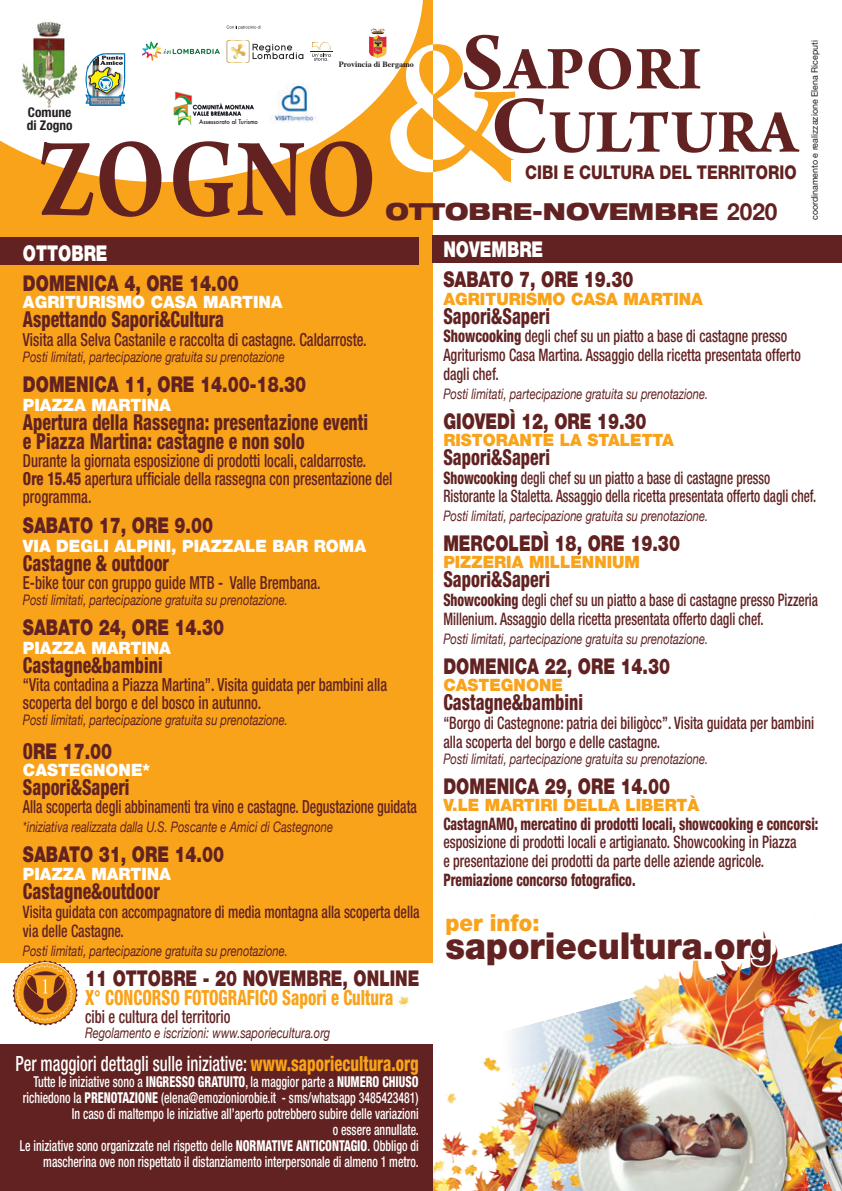
<style>
.page{position:relative;width:842px;height:1191px;background:#fff}
.page>*{position:absolute;margin:0;border:0;box-sizing:border-box;transform-origin:0 0}
.t1{font:700 118.1px "Arno Pro";letter-spacing:.01em;color:#622221;scale:.8 1}
.t2{font:700 64.8px "Arno Pro";letter-spacing:.01em;color:#622221}
.t3{font:900 37.2px "Helvetica Neue";color:#622221;scale:.92 1}
.t4{font:900 expanded 23.5px "Helvetica Neue";color:#622221;scale:.96 1}
.t5{font:900 23.5px "Helvetica Neue";color:#f9a31b;scale:.92 1}
.t6{font:800 condensed 22px/19px "Helvetica Neue";color:#622221;scale:.81 1}
.t7{font:900 21.8px "Helvetica Neue";color:#622221;scale:.76 1}
.t8{font:900 21.8px "Helvetica Neue";color:#fff;scale:.76 1}
.t9{font:500 condensed 21px "Helvetica Neue";color:#fff;scale:.79 1}
.t10{font:800 condensed 21px "Helvetica Neue";color:#f9a31b;scale:.79 1}
.t11{font:800 19px "Helvetica Neue";color:#622221;scale:.83 1}
.t12{font:500 condensed 18px/18.4px "Helvetica Neue";color:#622221;scale:.81 1}
.t13{font:500 condensed 18px "Helvetica Neue";color:#622221;scale:.77 1}
.t14{font:500 condensed 17.2px/18.8px "Helvetica Neue";color:#622221;scale:.81 1}
.t15{font:500 condensed 17.2px/18.8px "Helvetica Neue";color:#622221;scale:.77 1}
.t16{font:500 condensed 17.2px/18.8px "Helvetica Neue";color:#622221;scale:.78 1}
.t17{font:800 condensed 17.2px "Helvetica Neue";color:#622221;scale:.78 1}
.t18{font:900 17px "Helvetica Neue";color:#fff;scale:.96 1}
.t19{font:900 17px "Helvetica Neue";color:#f9a31b;scale:.96 1}
.t20{font:500 condensed 15px/16px "Helvetica Neue";color:#fff;text-align:right;scale:.79 1}
.t21{font:italic 14.5px "Helvetica Neue";color:#622221;scale:.77 1}
.t22{font:700 condensed 13.4px/13.4px "Helvetica Neue";color:#231f20}
.t23{font:8.9px "Helvetica Neue";color:#231f20}
.t24{font:700 8.1px "Times";color:#231f20}
.t25{font:500 6.2px "Futura";color:#231f20;scale:.93 1}
.s1{font-size:86.2px}
.s2{font-weight:700;font-stretch:normal}
.s3{font-weight:800}
.s4{font-weight:800;font-stretch:condensed;font-size:22px}
.s5{font-weight:800;color:#f9a31b}
</style>
<div class="page">
<div style="left:0;top:0;width:433px;height:962px;background:#f9a31b"></div>
<svg style="left:423px;top:44px;width:93px;height:139px"></svg>
<svg style="left:0;top:0;width:423px;height:182px;fill:#fff"></svg>
<div style="left:511px;top:160px;width:291px;height:22px;background:#fff"></div>
<div style="left:0;top:237px;width:418px;height:28px;background:#622221"></div>
<div style="left:433px;top:235px;width:409px;height:28px;background:#622221"></div>
<img style="left:243px;top:943px;width:599px;height:248px">
<img style="left:503px;top:1005px;width:339px;height:186px">
<img style="left:622px;top:1176px;width:119px;height:3px">
<img style="left:540px;top:1080px;width:225px;height:96px">
<svg style="left:443px;top:943px;width:178px;height:25px"></svg>
<svg style="left:628px;top:931px;width:146px;height:38px"></svg>
<div style="left:0;top:1045px;width:433px;height:146px;background:#622221"></div>
<img style="left:17px;top:18px;width:65px;height:92px">
<div style="left:80px;top:45px;width:52px;height:67px;background:#fff;border-radius:7px"></div>
<svg style="left:85px;top:53px;width:41px;height:53px"></svg>
<svg style="left:372px;top:28px;width:11px;height:3px"></svg>
<img style="left:169px;top:88px;width:88px;height:39px">
<div style="left:141px;top:40px;width:80px;height:22px;background:#fff"></div>
<svg style="left:142px;top:42px;width:78px;height:19px"></svg>
<img style="left:269px;top:84px;width:49px;height:41px">
<svg style="left:13px;top:960px;width:65px;height:65px"></svg>
<svg style="left:227px;top:40px;width:76px;height:23px;background:#e1ddd7"></svg>
<svg style="left:310px;top:42px;width:22px;height:19px"></svg>
<svg style="left:227px;top:26px;width:34px;height:3px"></svg>
<p class="t24" style="left:339px;top:56px;width:77px">Provincia di Bergamo</p>
<h2 class="t2" style="left:461px;top:31px;width:242px"><span class="s1">S</span>APORI</h2>
<p class="t22" style="left:27px;top:105px;width:47px">Comune di Zogno</p>
<p class="t25" style="left:199px;top:117px;width:65px">Assessorato al Turismo</p>
<h1 class="t1" style="left:38px;top:111px;width:425px">ZOGNO</h1>
<h2 class="t2" style="left:490px;top:94px;width:310px"><span class="s1">C</span>ULTURA</h2>
<h3 class="t11" style="left:525px;top:161px;width:328px">CIBI E CULTURA DEL TERRITORIO</h3>
<h3 class="t4" style="left:386px;top:196px;width:410px">OTTOBRE-NOVEMBRE <span class="s2">2020</span></h3>
<p class="t23" style="left:808px;top:220px;width:181px;rotate:-90deg">coordinamento e realizzazione Elena Riceputi</p>
<h3 class="t8" style="left:23px;top:240px;width:113px">OTTOBRE</h3>
<h3 class="t7" style="left:23px;top:270px;width:285px">DOMENICA 4, ORE 14.00</h3>
<p class="t18" style="left:23px;top:291px;width:272px">AGRITURISMO CASA MARTINA</p>
<h3 class="t6" style="left:23px;top:309px;width:250px">Aspettando Sapori&amp;Cultura</h3>
<p class="t12" style="left:23px;top:330px;width:426px">Visita alla Selva Castanile e raccolta di castagne. Caldarroste.</p>
<p class="t21" style="left:23px;top:346px;width:342px">Posti limitati, partecipazione gratuita su prenotazione</p>
<h3 class="t7" style="left:23px;top:371px;width:374px">DOMENICA 11, ORE 14.00-18.30</h3>
<p class="t18" style="left:23px;top:394px;width:156px">PIAZZA MARTINA</p>
<h3 class="t6" style="left:23px;top:412px;width:428px">Apertura della Rassegna: presentazione eventi e Piazza Martina: castagne e non solo</h3>
<p class="t12" style="left:23px;top:451px;width:458px">Durante la giornata esposizione di prodotti locali, caldarroste.<br><span class="s3">Ore 15.45</span> apertura ufficiale della rassegna con presentazione del programma.</p>
<h3 class="t7" style="left:23px;top:512px;width:252px">SABATO 17, ORE 9.00</h3>
<p class="t18" style="left:23px;top:536px;width:359px">VIA DEGLI ALPINI, PIAZZALE BAR ROMA</p>
<h3 class="t6" style="left:23px;top:553px;width:182px">Castagne &amp; outdoor</h3>
<p class="t12" style="left:23px;top:573px;width:369px">E-bike tour con gruppo guide MTB - Valle Brembana.</p>
<p class="t21" style="left:23px;top:589px;width:346px">Posti limitati, partecipazione gratuita su prenotazione.</p>
<h3 class="t7" style="left:23px;top:614px;width:266px">SABATO 24, ORE 14.30</h3>
<p class="t18" style="left:23px;top:638px;width:156px">PIAZZA MARTINA</p>
<h3 class="t6" style="left:23px;top:655px;width:174px">Castagne&amp;bambini</h3>
<p class="t12" style="left:23px;top:675px;width:451px;line-height:18px">“Vita contadina a Piazza Martina”. Visita guidata per bambini alla scoperta del borgo e del bosco in autunno.</p>
<p class="t21" style="left:23px;top:709px;width:346px">Posti limitati, partecipazione gratuita su prenotazione.</p>
<h3 class="t7" style="left:23px;top:737px;width:119px"><span class="s4">O</span>RE 17.00</h3>
<p class="t18" style="left:23px;top:759px;width:134px">CASTEGNONE*</p>
<h3 class="t6" style="left:23px;top:777px;width:133px">Sapori&amp;Saperi</h3>
<p class="t13" style="left:23px;top:795px;width:513px">Alla scoperta degli abbinamenti tra vino e castagne. Degustazione guidata</p>
<p class="t21" style="left:23px;top:816px;width:404px">*iniziativa realizzata dalla U.S. Poscante e Amici di Castegnone</p>
<h3 class="t7" style="left:23px;top:840px;width:266px">SABATO 31, ORE 14.00</h3>
<p class="t18" style="left:23px;top:864px;width:156px">PIAZZA MARTINA</p>
<h3 class="t6" style="left:23px;top:881px;width:171px">Castagne&amp;outdoor</h3>
<p class="t14" style="left:23px;top:902px;width:491px">Visita guidata con accompagnatore di media montagna alla scoperta della via delle Castagne.</p>
<p class="t21" style="left:23px;top:940px;width:346px">Posti limitati, partecipazione gratuita su prenotazione.</p>
<h3 class="t7" style="left:85px;top:965px;width:442px">11 OTTOBRE - 20 NOVEMBRE, ONLINE</h3>
<h3 class="t10" style="left:85px;top:984px;width:392px">X° CONCORSO FOTOGRAFICO Sapori e Cultura</h3>
<p class="t12" style="left:85px;top:1007px;width:181px">cibi e cultura del territorio</p>
<p class="t21" style="left:85px;top:1022px;width:320px">Regolamento e iscrizioni: www.saporiecultura.org</p>
<h3 class="t9" style="left:15px;top:1051px;width:512px">Per maggiori dettagli sulle iniziative: <span class="s5">www.saporiecultura.org</span></h3>
<p class="t20" style="left:20px;top:1073px;width:506px">Tutte le iniziative sono a <span class="s3">INGRESSO GRATUITO</span>, la maggior parte a <span class="s3">NUMERO CHIUSO </span>richiedono la <span class="s3">PRENOTAZIONE</span> (elena@emozioniorobie.it - sms/whatsapp 3485423481)<br>In caso di maltempo le iniziative all’aperto potrebbero subire delle variazioni<br>o essere annullate.<br>Le iniziative sono organizzate nel rispetto delle <span class="s3">NORMATIVE ANTICONTAGIO</span>. Obbligo di mascherina ove non rispettato il distanziamento interpersonale di almeno 1 metro.</p>
<h3 class="t8" style="left:443px;top:236px;width:133px">NOVEMBRE</h3>
<h3 class="t7" style="left:443px;top:266px;width:252px">SABATO 7, ORE 19.30</h3>
<p class="t19" style="left:443px;top:288px;width:272px">AGRITURISMO CASA MARTINA</p>
<h3 class="t6" style="left:443px;top:306px;width:133px">Sapori&amp;Saperi</h3>
<p class="t14" style="left:443px;top:326px;width:443px"><span class="s3">Showcooking</span> degli chef su un piatto a base di castagne presso<br>Agriturismo Casa Martina. Assaggio della ricetta presentata offerto dagli chef.</p>
<p class="t21" style="left:443px;top:383px;width:346px">Posti limitati, partecipazione gratuita su prenotazione.</p>
<h3 class="t7" style="left:443px;top:408px;width:269px">GIOVEDÌ 12, ORE 19.30</h3>
<p class="t19" style="left:443px;top:430px;width:242px">RISTORANTE LA STALETTA</p>
<h3 class="t6" style="left:443px;top:447px;width:133px">Sapori&amp;Saperi</h3>
<p class="t15" style="left:443px;top:468px;width:486px"><span class="s3">Showcooking</span> degli chef su un piatto a base di castagne presso<br>Ristorante la Staletta. Assaggio della ricetta presentata offerto dagli chef.</p>
<p class="t21" style="left:443px;top:505px;width:346px">Posti limitati, partecipazione gratuita su prenotazione.</p>
<h3 class="t7" style="left:443px;top:530px;width:313px">MERCOLEDÌ 18, ORE 19.30</h3>
<p class="t19" style="left:443px;top:552px;width:206px">PIZZERIA MILLENNIUM</p>
<h3 class="t6" style="left:443px;top:570px;width:133px">Sapori&amp;Saperi</h3>
<p class="t16" style="left:443px;top:590px;width:482px"><span class="s3">Showcooking</span> degli chef su un piatto a base di castagne presso Pizzeria<br>Millenium. Assaggio della ricetta presentata offerto dagli chef.</p>
<p class="t21" style="left:443px;top:628px;width:346px">Posti limitati, partecipazione gratuita su prenotazione.</p>
<h3 class="t7" style="left:443px;top:653px;width:300px">DOMENICA 22, ORE 14.30</h3>
<p class="t19" style="left:443px;top:675px;width:126px">CASTEGNONE</p>
<h3 class="t6" style="left:443px;top:692px;width:174px">Castagne&amp;bambini</h3>
<p class="t14" style="left:443px;top:713px;width:459px">“Borgo di Castegnone: patria dei biligòcc”. Visita guidata per bambini alla scoperta del borgo e delle castagne.</p>
<p class="t21" style="left:443px;top:748px;width:346px">Posti limitati, partecipazione gratuita su prenotazione.</p>
<h3 class="t7" style="left:443px;top:773px;width:300px">DOMENICA 29, ORE 14.00</h3>
<p class="t19" style="left:443px;top:794px;width:268px">V.LE MARTIRI DELLA LIBERTÀ</p>
<p class="t17" style="left:443px;top:813px;width:482px">CastagnAMO, mercatino di prodotti locali, showcooking e concorsi:</p>
<p class="t14" style="left:443px;top:832px;width:437px">esposizione di prodotti locali e artigianato. Showcooking in Piazza e presentazione dei prodotti da parte delle aziende agricole.</p>
<p class="t17" style="left:443px;top:869px;width:248px">Premiazione concorso fotografico.</p>
<h3 class="t5" style="left:445px;top:908px;width:104px">per info:</h3>
<h3 class="t3" style="left:445px;top:923px;width:357px">saporiecultura.org</h3>
</div>
